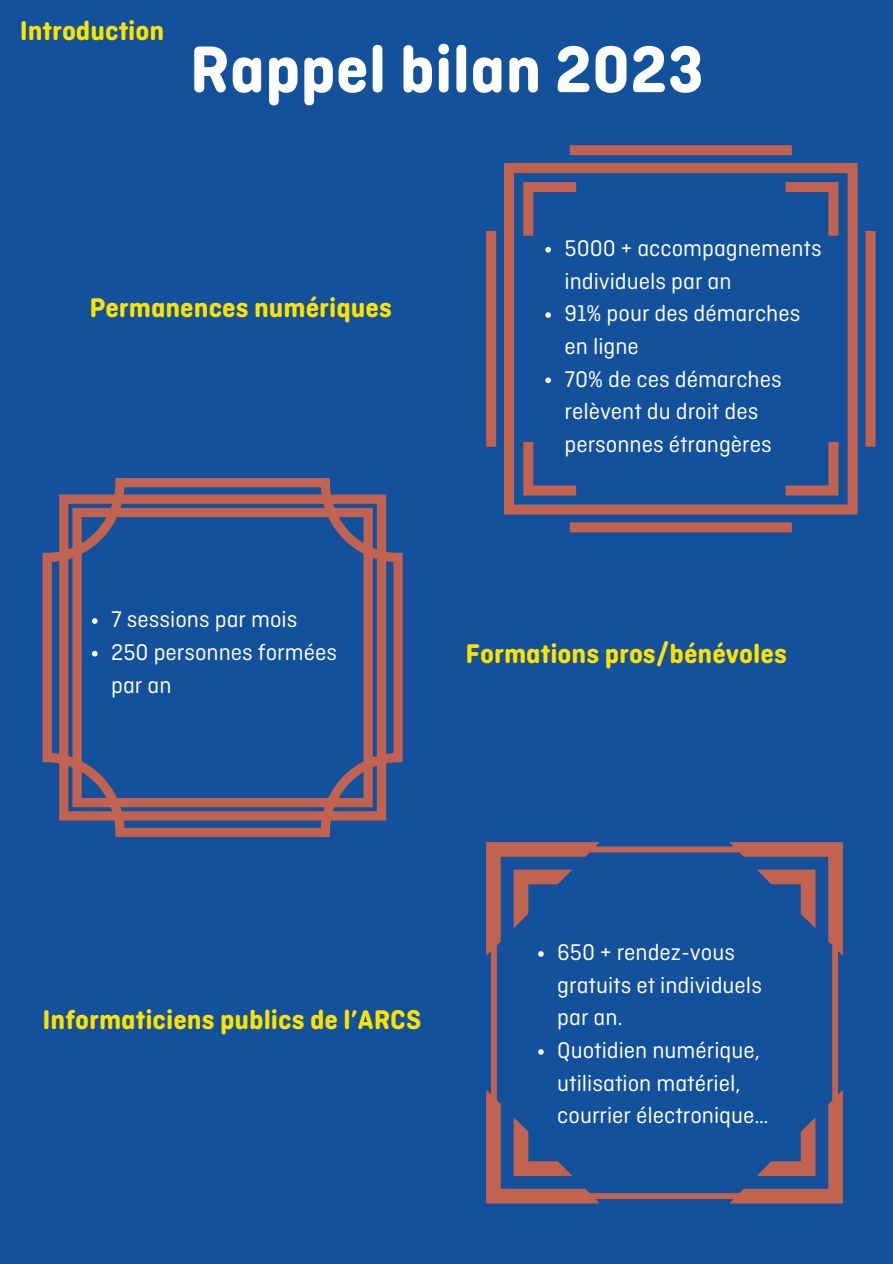
<style>
.page{position:relative;width:893px;height:1264px;background:#fff}
.page>*{position:absolute;margin:0;border:0;box-sizing:border-box;transform-origin:0 0}
.t1{font:700 69.45px "Ciutadella Rounded";color:#fff}
.t2{font:700 28.5px "Ciutadella Rounded";color:#ffe300}
.t3{font:23.85px/32.7px "Ciutadella Rounded";color:#fff}
</style>
<div class="page">
<div style="left:0;top:0;width:892px;height:1263px;background:#13519c"></div>
<svg style="left:43px;top:478px;width:359px;height:359px"></svg>
<svg style="left:486px;top:842px;width:356px;height:361px"></svg>
<svg style="left:486px;top:145px;width:389px;height:387px"></svg>
<svg style="left:545px;top:247px;width:6px;height:5px"></svg>
<svg style="left:545px;top:312px;width:6px;height:6px"></svg>
<svg style="left:545px;top:377px;width:6px;height:6px"></svg>
<svg style="left:92px;top:618px;width:6px;height:6px"></svg>
<svg style="left:92px;top:651px;width:6px;height:5px"></svg>
<svg style="left:538px;top:951px;width:5px;height:5px"></svg>
<svg style="left:538px;top:1049px;width:5px;height:5px"></svg>
<h2 class="t2" style="left:20px;top:19px;width:146px">Introduction</h2>
<h2 class="t1" style="left:189px;top:40px;width:516px">Rappel bilan 2023</h2>
<h1 class="t2" style="left:89px;top:296px;width:304px">Permanences numériques</h1>
<h2 class="t3" style="left:111px;top:605px;width:188px">7 sessions par mois</h2>
<p class="t3" style="left:111px;top:637px;width:227px">250 personnes formées par an</p>
<h2 class="t3" style="left:564px;top:234px;width:259px">5000 + accompagnements individuels par an</h2>
<p class="t3" style="left:564px;top:299px;width:237px">91% pour des démarches en ligne</p>
<p class="t3" style="left:564px;top:364px;width:219px">70% de ces démarches relèvent du droit des personnes étrangères</p>
<p class="t2" style="left:465px;top:641px;width:323px">Formations pros/bénévoles</p>
<p class="t2" style="left:43px;top:1007px;width:380px">Informaticiens publics de l’ARCS</p>
<p class="t3" style="left:557px;top:937px;width:206px">650 + rendez-vous gratuits et individuels par an.</p>
<p class="t3" style="left:557px;top:1035px;width:213px">Quotidien numérique, utilisation matériel, courrier électronique…</p>
</div>
